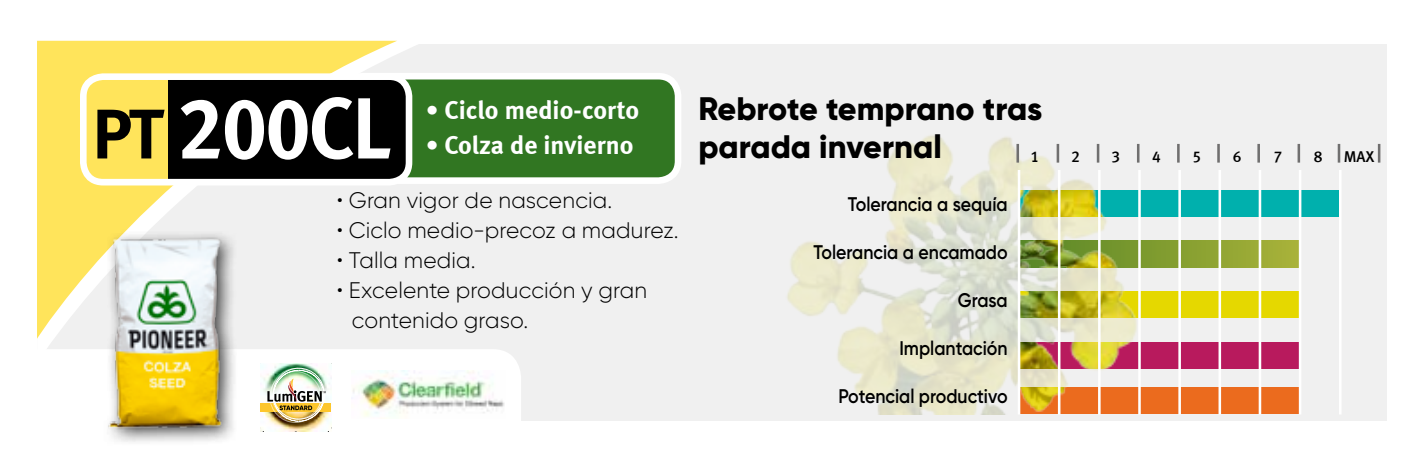
<style>
.page{position:relative;width:1418px;height:461px;background:#fff}
.page>*{position:absolute;margin:0;border:0;box-sizing:border-box;transform-origin:0 0}
.t1{font:86.5px "Meta Bold LF";letter-spacing:-.03em;color:#fff;scale:.95 1}
.t2{font:800 32.5px/37.5px "Gilroy";color:#000}
.t3{font:25.75px "Meta Bold LF";letter-spacing:.005em;color:#fff}
.t4{font:300 22.5px/30px "Gilroy";letter-spacing:.005em;color:#000}
.t5{font:600 19.75px "Gilroy";color:#000;scale:.9 1}
.t6{font:15.75px "Meta Medium LF";color:#000}
.s1{font-size:70px;color:#000}
</style>
<div class="page">
<div style="left:37px;top:44px;width:1348px;height:376px;background:#f0f0f0"></div>
<svg style="left:37px;top:41px;width:360px;height:297px"></svg>
<div style="left:343px;top:76px;width:335px;height:104px;background:#317622;border-radius:20px"></div>
<div style="left:340px;top:73px;width:341px;height:111px;border:7px solid #fff;border-radius:20px"></div>
<div style="left:83px;top:77px;width:326px;height:105px;background:#ffe45b;border-radius:20px"></div>
<div style="left:169px;top:77px;width:240px;height:105px;background:#000"></div>
<div style="left:80px;top:73px;width:332px;height:112px;border:7px solid #fff;border-radius:20px"></div>
<div style="left:37px;top:349px;width:484px;height:83px;background:#fff"></div>
<div style="left:100px;top:229px;width:139px;height:218px;background:#000;opacity:.75"></div>
<img style="left:103px;top:231px;width:125px;height:202px">
<img style="left:260px;top:421px;width:71px;height:10px">
<svg style="left:260px;top:427px;width:4px;height:5px"></svg>
<img style="left:260px;top:363px;width:74px;height:58px">
<svg style="left:328px;top:427px;width:6px;height:5px"></svg>
<img style="left:787px;top:135px;width:427px;height:279px">
<img style="left:1020px;top:190px;width:318px;height:26px">
<img style="left:1020px;top:387px;width:278px;height:27px">
<img style="left:1020px;top:241px;width:278px;height:26px">
<img style="left:1020px;top:291px;width:278px;height:27px">
<img style="left:1020px;top:342px;width:278px;height:26px">
<hr style="left:1016px;top:144px;width:3px;height:18px;background:#706f6f">
<hr style="left:1056px;top:144px;width:3px;height:18px;background:#706f6f">
<hr style="left:1096px;top:144px;width:3px;height:18px;background:#706f6f">
<hr style="left:1136px;top:144px;width:3px;height:18px;background:#706f6f">
<svg style="left:1177px;top:144px;width:2px;height:18px"></svg>
<svg style="left:1217px;top:144px;width:2px;height:18px"></svg>
<svg style="left:1257px;top:144px;width:2px;height:18px"></svg>
<svg style="left:1297px;top:144px;width:2px;height:18px"></svg>
<hr style="left:1337px;top:144px;width:3px;height:18px;background:#706f6f">
<hr style="left:1377px;top:144px;width:3px;height:18px;background:#706f6f">
<hr style="left:1017px;top:170px;width:3px;height:244px;background:#fff">
<hr style="left:1057px;top:170px;width:3px;height:244px;background:#fff">
<hr style="left:1098px;top:170px;width:2px;height:244px;background:#fff">
<hr style="left:1138px;top:170px;width:2px;height:244px;background:#fff">
<hr style="left:1178px;top:170px;width:2px;height:244px;background:#fff">
<hr style="left:1218px;top:170px;width:3px;height:244px;background:#fff">
<hr style="left:1258px;top:170px;width:3px;height:244px;background:#fff">
<hr style="left:1298px;top:170px;width:3px;height:244px;background:#fff">
<hr style="left:1338px;top:170px;width:3px;height:244px;background:#fff">
<img style="left:351px;top:370px;width:154px;height:48px">
<h1 class="t1" style="left:92px;top:77px;width:315px"><span class="s1">PT</span> 200CL</h1>
<p class="t3" style="left:426px;top:95px;width:214px">• Ciclo medio-corto</p>
<p class="t3" style="left:426px;top:130px;width:209px">• Colza de invierno</p>
<p class="t4" style="left:337px;top:184px;width:277px">• Gran vigor de nascencia.</p>
<p class="t4" style="left:337px;top:214px;width:343px">• Ciclo medio-precoz a madurez.</p>
<p class="t4" style="left:337px;top:244px;width:140px">• Talla media.</p>
<p class="t4" style="left:352px;top:274px;width:297px;text-indent:-15px">• Excelente producción y gran contenido graso.</p>
<h2 class="t2" style="left:698px;top:90px;width:345px">Rebrote temprano tras parada invernal</h2>
<p class="t6" style="left:1030px;top:147px;width:10px">1</p>
<p class="t6" style="left:1071px;top:147px;width:10px">2</p>
<p class="t6" style="left:1111px;top:147px;width:10px">3</p>
<p class="t6" style="left:1151px;top:147px;width:10px">4</p>
<p class="t6" style="left:1192px;top:147px;width:10px">5</p>
<p class="t6" style="left:1232px;top:147px;width:10px">6</p>
<p class="t6" style="left:1273px;top:147px;width:10px">7</p>
<p class="t6" style="left:1313px;top:147px;width:10px">8</p>
<p class="t6" style="left:1343px;top:147px;width:32px">MAX</p>
<p class="t5" style="left:847px;top:192px;width:179px">Tolerancia a sequía</p>
<p class="t5" style="left:813px;top:240px;width:217px">Tolerancia a encamado</p>
<p class="t5" style="left:957px;top:288px;width:57px">Grasa</p>
<p class="t5" style="left:899px;top:336px;width:122px">Implantación</p>
<p class="t5" style="left:838px;top:384px;width:190px">Potencial productivo</p>
</div>
